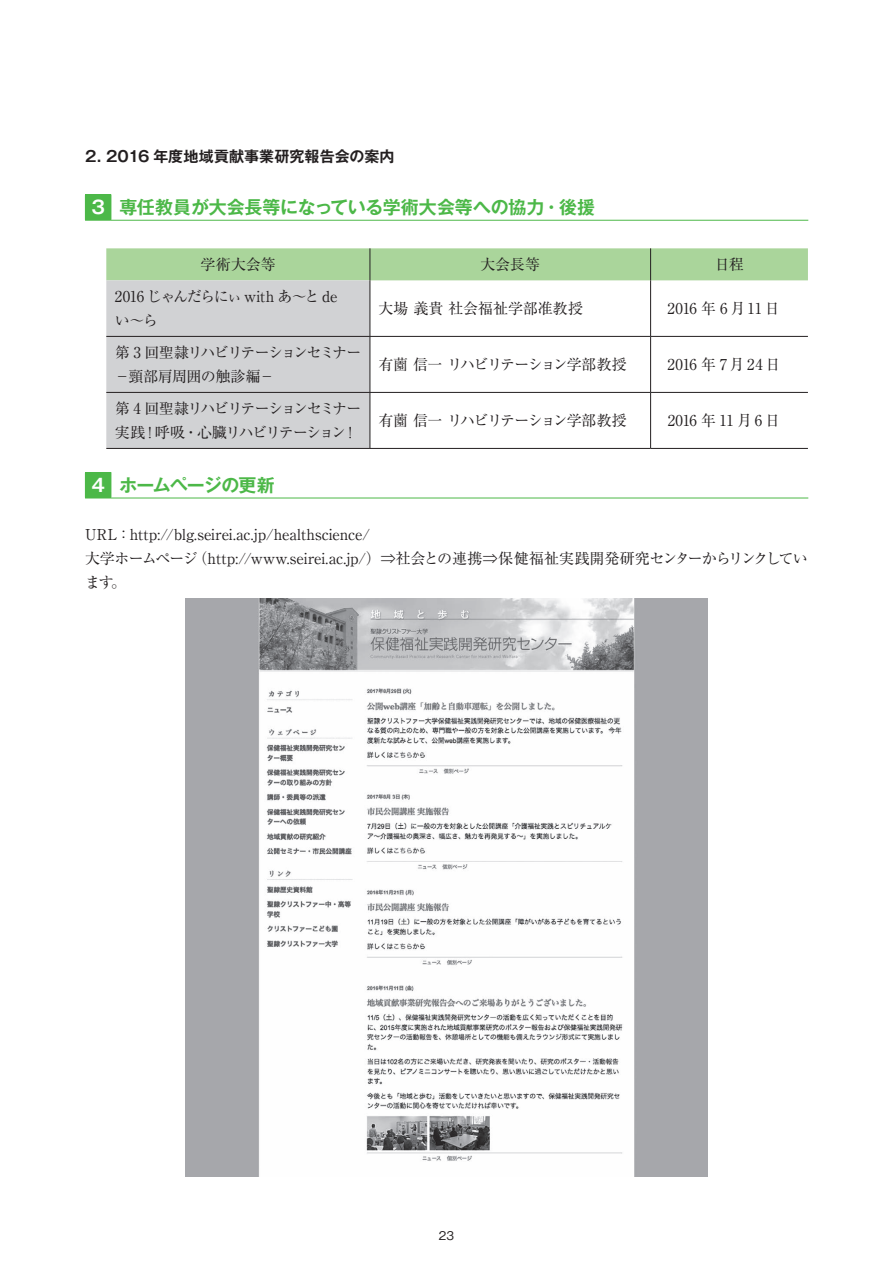
<style>
.page{position:relative;width:893px;height:1263px;background:#fff}
.page>*{position:absolute;margin:0;border:0;box-sizing:border-box;transform-origin:0 0}
.t1{font:700 18px "Gothic MB101 Pro De";letter-spacing:-.015em;color:#4cb848}
.t2{font:700 18px "Gothic MB101 Pro De";letter-spacing:-.045em;color:#4cb848}
.t3{font:15px/24px "Ryumin Pro";letter-spacing:-.025em;color:#231f20}
.t4{font:15px/24px "Ryumin Pro";letter-spacing:-.115em;color:#231f20}
.t5{font:15px "Ryumin Pro";letter-spacing:-.075em;color:#231f20}
.t6{font:15px/24px "Ryumin Pro";letter-spacing:-.055em;color:#231f20}
.t7{font:700 15px "Gothic MB101 Pro De";letter-spacing:.005em;color:#231f20}
.t8{font:15px "Ryumin Pro";letter-spacing:.005em;color:#231f20}
.t9{font:15px "Ryumin Pro";letter-spacing:.03em;color:#231f20}
.t10{font:15px "Ryumin Pro";letter-spacing:.165em;color:#231f20}
.t11{font:15px "Ryumin Pro";letter-spacing:.185em;color:#231f20}
.t12{font:500 12px "Gothic BBB Pro";color:#231f20}
.s1{color:#fff}
</style>
<div class="page">
<svg style="left:85px;top:194px;width:27px;height:27px"></svg>
<hr style="left:111px;top:220px;width:697px;height:1px;background:#4cb848">
<svg style="left:106px;top:248px;width:702px;height:200px"></svg>
<hr style="left:370px;top:248px;width:1px;height:32px;background:#231f20">
<hr style="left:650px;top:248px;width:1px;height:32px;background:#231f20">
<hr style="left:106px;top:336px;width:264px;height:1px;background:#231f20">
<hr style="left:370px;top:336px;width:281px;height:1px;background:#231f20">
<hr style="left:651px;top:336px;width:157px;height:1px;background:#231f20">
<hr style="left:106px;top:392px;width:264px;height:1px;background:#231f20">
<hr style="left:370px;top:392px;width:281px;height:1px;background:#231f20">
<hr style="left:651px;top:392px;width:157px;height:1px;background:#231f20">
<hr style="left:106px;top:448px;width:264px;height:1px;background:#231f20">
<hr style="left:370px;top:448px;width:281px;height:1px;background:#231f20">
<hr style="left:651px;top:448px;width:157px;height:1px;background:#231f20">
<hr style="left:370px;top:280px;width:1px;height:56px;background:#231f20">
<hr style="left:650px;top:280px;width:1px;height:56px;background:#231f20">
<hr style="left:370px;top:337px;width:1px;height:55px;background:#231f20">
<hr style="left:650px;top:337px;width:1px;height:55px;background:#231f20">
<hr style="left:370px;top:393px;width:1px;height:55px;background:#231f20">
<hr style="left:650px;top:393px;width:1px;height:55px;background:#231f20">
<svg style="left:85px;top:472px;width:27px;height:27px"></svg>
<hr style="left:111px;top:498px;width:697px;height:1px;background:#4cb848">
<img style="left:185px;top:599px;width:523px;height:578px">
<p class="t7" style="left:85px;top:144px;width:311px">2. 2016 年度地域貢献事業研究報告会の案内</p>
<p class="t1" style="left:91px;top:192px;width:505px"><span class="s1">3</span> 専任教員が大会長等になっている学術大会等への協力・後援</p>
<p class="t3" style="left:200px;top:251px;width:77px">学術大会等</p>
<p class="t3" style="left:480px;top:251px;width:61px">大会長等</p>
<p class="t3" style="left:715px;top:251px;width:30px">日程</p>
<p class="t3" style="left:115px;top:283px;width:224px">2016 じゃんだらにぃ with あ～と deい～ら</p>
<p class="t8" style="left:378px;top:297px;width:206px">大場 義貴 社会福祉学部准教授</p>
<p class="t9" style="left:668px;top:297px;width:114px">2016 年 6月11日</p>
<p class="t6" style="left:115px;top:339px;width:248px">第 3 回聖隷リハビリテーションセミナー－頸部肩周囲の触診編－</p>
<p class="t5" style="left:378px;top:353px;width:250px">有薗 信一 リハビリテーション学部教授</p>
<p class="t10" style="left:668px;top:353px;width:114px">2016年7月24日</p>
<p class="t4" style="left:115px;top:395px;width:248px">第 4 回聖隷リハビリテーションセミナー実践！呼吸・心臓リハビリテーション！</p>
<p class="t5" style="left:378px;top:409px;width:250px">有薗 信一 リハビリテーション学部教授</p>
<p class="t11" style="left:668px;top:409px;width:114px">2016年11月6日</p>
<p class="t2" style="left:91px;top:470px;width:185px"><span class="s1">4</span> ホームページの更新</p>
<p class="t3" style="left:85px;top:521px;width:724px">URL：http://blg.seirei.ac.jp/healthscience/<br>大学ホームページ（http://www.seirei.ac.jp/）⇒社会との連携⇒保健福祉実践開発研究センターからリンクしています。</p>
<p class="t12" style="left:439px;top:1225px;width:17px">23</p>
</div>
